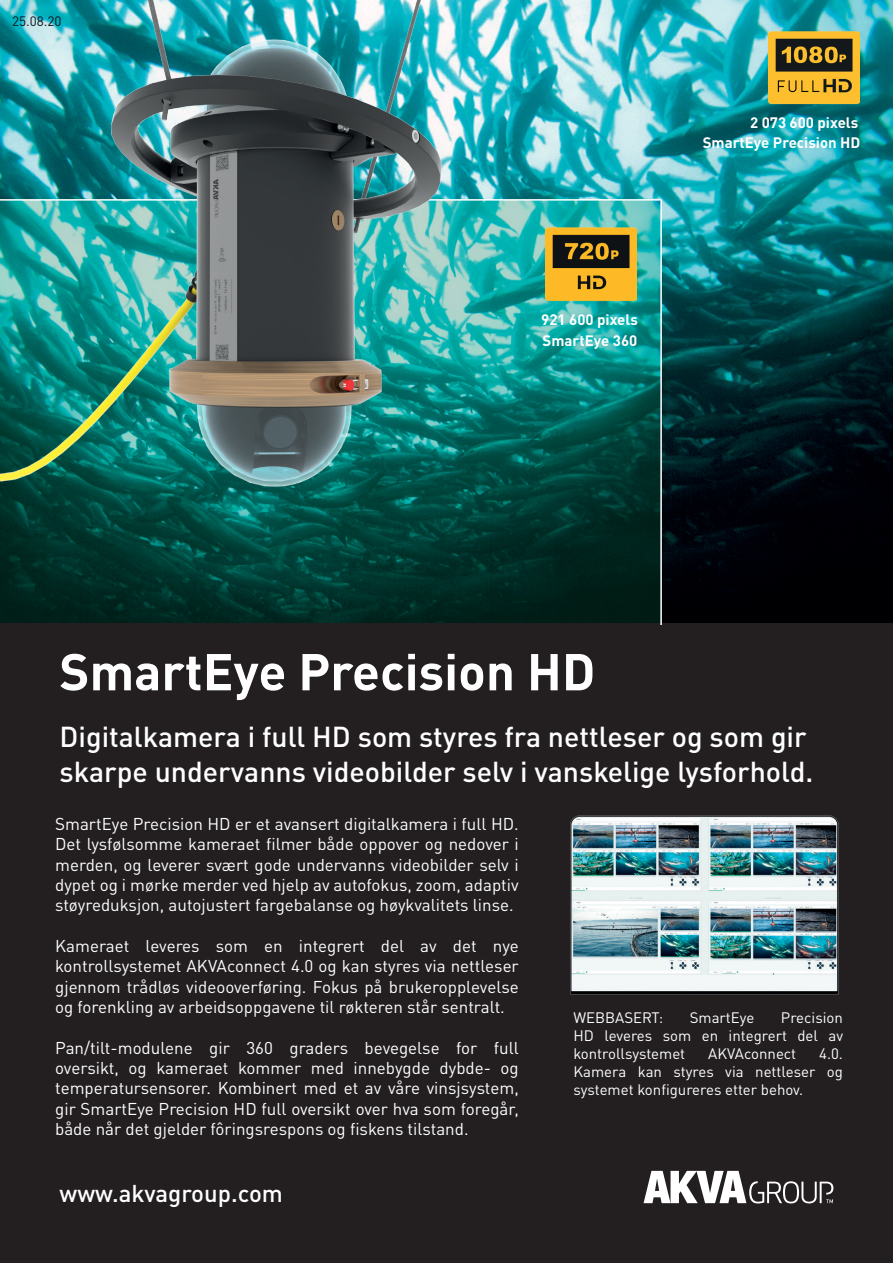
<style>
.page{position:relative;width:893px;height:1263px;background:#231f20}
.page>*{position:absolute;margin:0;border:0;box-sizing:border-box;transform-origin:0 0}
.t1{font:700 51px "DINOT";color:#fff}
.t2{font:500 28.5px/34.5px "DINOT";color:#fff}
.t3{font:500 24px "DINOT";color:#fff}
.t4{font:16.95px/20.4px "DINOT";color:#fff;text-align:justify}
.t5{font:15px/18px "DINOT";color:#fff;text-align:justify}
.t6{font:700 15px "DINOT";color:#fff}
.t7{font:13.5px "DINOT";color:#101315}
</style>
<div class="page">
<img style="left:659px;top:0;width:234px;height:623px">
<img style="left:0;top:201px;width:660px;height:422px">
<hr style="left:0;top:199px;width:660px;height:2px;background:#fff">
<hr style="left:660px;top:199px;width:2px;height:426px;background:#fff">
<img style="left:0;top:0;width:659px;height:549px">
<img style="left:769px;top:22px;width:91px;height:91px">
<img style="left:570px;top:815px;width:269px;height:180px">
<svg style="left:644px;top:1171px;width:189px;height:32px"></svg>
<img style="left:545px;top:219px;width:91px;height:90px">
<p class="t7" style="left:12px;top:10px;width:51px">25.08.20</p>
<p class="t6" style="left:541px;top:308px;width:98px">921 600 pixels</p>
<p class="t6" style="left:543px;top:329px;width:96px">SmartEye 360</p>
<p class="t6" style="left:750px;top:111px;width:110px">2 073 600 pixels</p>
<p class="t6" style="left:703px;top:131px;width:159px">SmartEye Precision HD</p>
<h1 class="t1" style="left:59px;top:632px;width:537px">SmartEye Precision HD</h1>
<h2 class="t2" style="left:60px;top:717px;width:755px">Digitalkamera i full HD som styres fra nettleser og som gir skarpe undervanns videobilder selv i vanskelige lysforhold.</h2>
<p class="t4" style="left:55px;top:812px;width:465px">SmartEye Precision HD er et avansert digitalkamera i full HD.<br>Det lysfølsomme kameraet filmer både oppover og nedover i merden, og leverer svært gode undervanns videobilder selv i dypet og i mørke merder ved hjelp av autofokus, zoom, adaptiv støyreduksjon, autojustert fargebalanse og høykvalitets linse.</p>
<p class="t4" style="left:55px;top:934px;width:465px">Kameraet leveres som en integrert del av det nye kontrollsystemet AKVAconnect 4.0 og kan styres via nettleser gjennom trådløs videooverføring. Fokus på brukeropplevelse og forenkling av arbeidsoppgavene til røkteren står sentralt.</p>
<p class="t4" style="left:55px;top:1036px;width:465px">Pan/tilt-modulene gir 360 graders bevegelse for full oversikt, og kameraet kommer med innebygde dybde- og temperatursensorer. Kombinert med et av våre vinsjsystem, gir SmartEye Precision HD full oversikt over hva som foregår, både når det gjelder fôringsrespons og fiskens tilstand.</p>
<h3 class="t3" style="left:60px;top:1175px;width:225px">www.akvagroup.com</h3>
<p class="t5" style="left:573px;top:1007px;width:91px">WEBBASERT:</p>
<p class="t5" style="left:690px;top:1007px;width:66px">SmartEye</p>
<p class="t5" style="left:573px;top:1007px;width:271px;text-indent:207px">Precision HD leveres som en integrert del av kontrollsystemet</p>
<p class="t5" style="left:573px;top:1043px;width:271px;text-indent:246px">4.0.<br>Kamera kan styres via nettleser og systemet konfigureres etter behov.</p>
<p class="t5" style="left:708px;top:1043px;width:90px">AKVAconnect</p>
</div>
